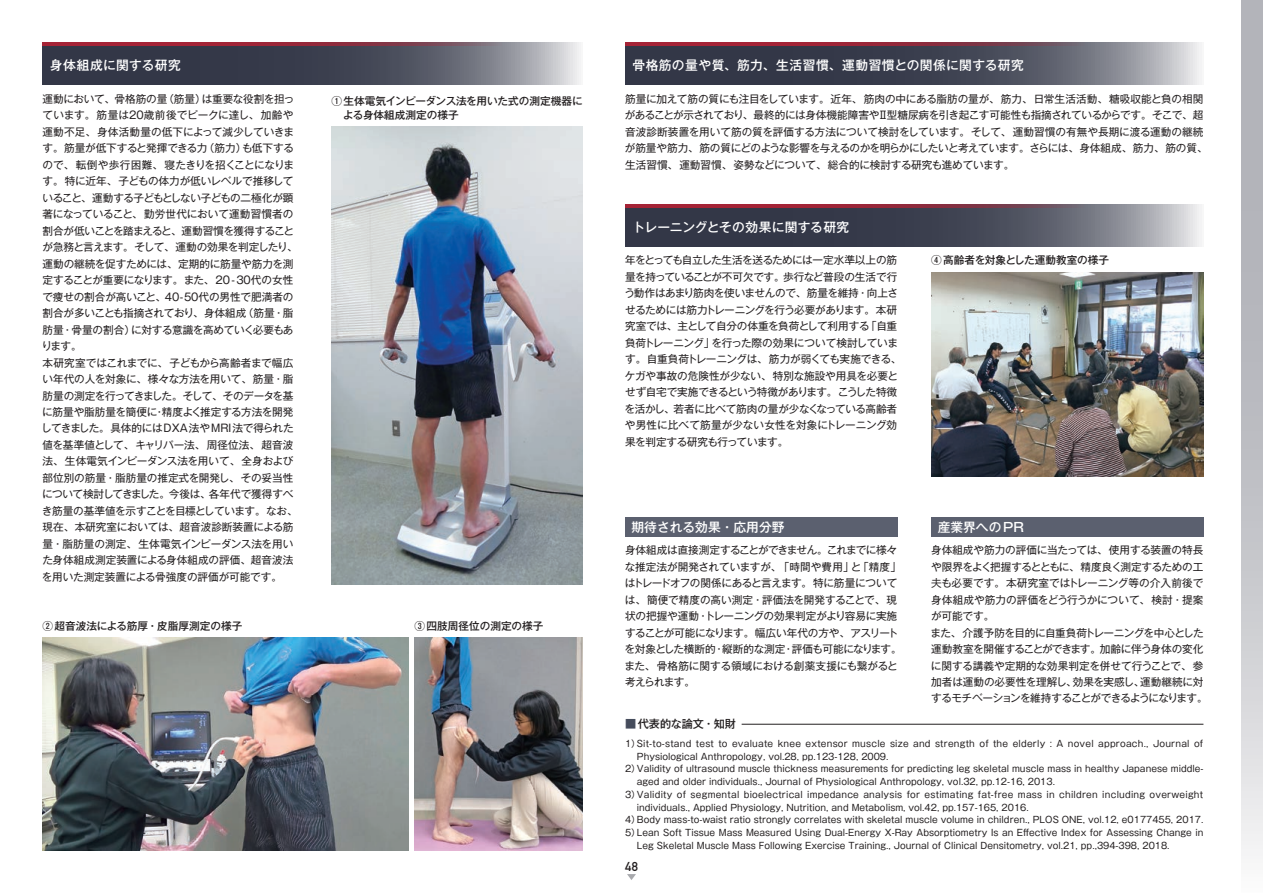
<style>
.page{position:relative;width:1263px;height:893px;background:#fff}
.page>*{position:absolute;margin:0;border:0;box-sizing:border-box;transform-origin:0 0}
.t1{font:500 12.75px "Gothic MB101 Pro";letter-spacing:.02em;color:#fff}
.t2{font:500 12.75px "Gothic MB101 Pro";color:#fff}
.t3{font:12.75px "DIN Mittelschrift Std";color:#231f20}
.t4{font:500 11.1px "Gothic MB101 Pro";color:#231f20}
.t5{font:10.65px/16.5px "Gothic MB101 Pro";letter-spacing:-.02em;color:#231f20}
.t6{font:500 10.65px/13.8px "Gothic MB101 Pro";color:#231f20}
.t7{font:9px "Gothic MB101 Pro";color:#231f20}
.t8{font:9px "Gothic MB101 Pro";letter-spacing:.025em;color:#231f20}
.s1{color:#454c5c}
</style>
<div class="page">
<svg style="left:1242px;top:0;width:21px;height:856px;background:#c3c4c9"></svg>
<svg style="left:43px;top:43px;width:538px;height:42px;background:#545865"></svg>
<hr style="left:43px;top:43px;width:459px;height:3px;background:#c21f32">
<hr style="left:742px;top:724px;width:461px;height:1px;background:#231f20">
<div style="left:625px;top:517px;width:272px;height:19px;background:#5b606f"></div>
<div style="left:931px;top:517px;width:272px;height:19px;background:#5b606f"></div>
<img style="left:332px;top:126px;width:250px;height:458px">
<img style="left:43px;top:638px;width:365px;height:212px">
<img style="left:415px;top:638px;width:168px;height:212px">
<svg style="left:625px;top:43px;width:577px;height:42px;background:#555865"></svg>
<hr style="left:625px;top:43px;width:459px;height:3px;background:#c21f32">
<svg style="left:625px;top:204px;width:577px;height:43px;background:#565865"></svg>
<hr style="left:625px;top:204px;width:459px;height:3px;background:#c21f32">
<img style="left:931px;top:272px;width:272px;height:204px">
<svg style="left:627px;top:874px;width:9px;height:6px"></svg>
<p class="t1" style="left:50px;top:55px;width:132px">身体組成に関する研究</p>
<p class="t1" style="left:632px;top:55px;width:393px">骨格筋の量や質、筋力、生活習慣、運動習慣との関係に関する研究</p>
<p class="t5" style="left:41px;top:89px;width:258px">運動において、骨格筋の量（筋量）は重要な役割を担っています。筋量は20歳前後でピークに達し、加齢や運動不足、身体活動量の低下によって減少していきます。筋量が低下すると発揮できる力（筋力）も低下するので、転倒や歩行困難、寝たきりを招くことになります。特に近年、子どもの体力が低いレベルで推移していること、運動する子どもとしない子どもの二極化が顕著になっていること、勤労世代において運動習慣者の割合が低いことを踏まえると、運動習慣を獲得することが急務と言えます。そして、運動の効果を判定したり、運動の継続を促すためには、定期的に筋量や筋力を測定することが重要になります。また、20-30代の女性で痩せの割合が高いこと、40-50代の男性で肥満者の割合が多いことも指摘されており、身体組成（筋量・脂肪量・骨量の割合）に対する意識を高めていく必要もあります。<br>本研究室ではこれまでに、子どもから高齢者まで幅広い年代の人を対象に、様々な方法を用いて、筋量・脂肪量の測定を行ってきました。そして、そのデータを基に筋量や脂肪量を簡便に・精度よく推定する方法を開発してきました。具体的にはDXA法やMRI法で得られた値を基準値として、キャリパー法、周径位法、超音波法、生体電気インピーダンス法を用いて、全身および部位別の筋量・脂肪量の推定式を開発し、その妥当性について検討してきました。今後は、各年代で獲得すべき筋量の基準値を示すことを目標としています。なお、現在、本研究室においては、超音波診断装置による筋量・脂肪量の測定、生体電気インピーダンス法を用いた身体組成測定装置による身体組成の評価、超音波法を用いた測定装置による骨強度の評価が可能です。</p>
<p class="t6" style="left:343px;top:93px;width:241px;text-indent:-11px">①生体電気インピーダンス法を用いた式の測定機器による身体組成測定の様子</p>
<p class="t6" style="left:43px;top:618px;width:201px">②超音波法による筋厚・皮脂厚測定の様子</p>
<p class="t6" style="left:415px;top:618px;width:130px">③四肢周径位の測定の様子</p>
<p class="t5" style="left:625px;top:89px;width:584px">筋量に加えて筋の質にも注目をしています。近年、筋肉の中にある脂肪の量が、筋力、日常生活活動、糖吸収能と負の相関があることが示されており、最終的には身体機能障害やⅡ型糖尿病を引き起こす可能性も指摘されているからです。そこで、超音波診断装置を用いて筋の質を評価する方法について検討をしています。そして、運動習慣の有無や長期に渡る運動の継続が筋量や筋力、筋の質にどのような影響を与えるのかを明らかにしたいと考えています。さらには、身体組成、筋力、筋の質、生活習慣、運動習慣、姿勢などについて、総合的に検討する研究も進めています。</p>
<p class="t1" style="left:632px;top:216px;width:218px">トレーニングとその効果に関する研究</p>
<p class="t5" style="left:624px;top:251px;width:279px">年をとっても自立した生活を送るためには一定水準以上の筋量を持っていることが不可欠です。歩行など普段の生活で行う動作はあまり筋肉を使いませんので、筋量を維持・向上させるためには筋力トレーニングを行う必要があります。本研究室では、主として自分の体重を負荷として利用する「自重負荷トレーニング」を行った際の効果について検討しています。自重負荷トレーニングは、筋力が弱くても実施できる、ケガや事故の危険性が少ない、特別な施設や用具を必要とせず自宅で実施できるという特徴があります。こうした特徴を活かし、若者に比べて筋肉の量が少なくなっている高齢者や男性に比べて筋量が少ない女性を対象にトレーニング効果を判定する研究も行っています。</p>
<p class="t6" style="left:931px;top:252px;width:179px">④高齢者を対象とした運動教室の様子</p>
<p class="t2" style="left:631px;top:516px;width:155px">期待される効果・応用分野</p>
<p class="t2" style="left:938px;top:516px;width:88px">産業界へのPR</p>
<p class="t5" style="left:624px;top:540px;width:279px">身体組成は直接測定することができません。これまでに様々な推定法が開発されていますが、「時間や費用」と「精度」はトレードオフの関係にあると言えます。特に筋量については、簡便で精度の高い測定・評価法を開発することで、現状の把握や運動・トレーニングの効果判定がより容易に実施することが可能になります。幅広い年代の方や、アスリートを対象とした横断的・縦断的な測定・評価も可能になります。また、骨格筋に関する領域における創薬支援にも繋がると考えられます。</p>
<p class="t5" style="left:930px;top:540px;width:279px">身体組成や筋力の評価に当たっては、使用する装置の特長や限界をよく把握するとともに、精度良く測定するための工夫も必要です。本研究室ではトレーニング等の介入前後で身体組成や筋力の評価をどう行うかについて、検討・提案が可能です。<br>また、介護予防を目的に自重負荷トレーニングを中心とした運動教室を開催することができます。加齢に伴う身体の変化に関する講義や定期的な効果判定を併せて行うことで、参加者は運動の必要性を理解し、効果を実感し、運動継続に対するモチベーションを維持することができるようになります。</p>
<p class="t4" style="left:625px;top:715px;width:112px"><span class="s1">■</span>代表的な論文・知財</p>
<p class="t8" style="left:625px;top:736px;width:580px">1）Sit-to-stand test to evaluate knee extensor muscle size and strength of the elderly : A novel approach., Journal of</p>
<p class="t7" style="left:637px;top:749px;width:253px">Physiological Anthropology, vol.28, pp.123-128, 2009.</p>
<p class="t7" style="left:625px;top:761px;width:580px">2）Validity of ultrasound muscle thickness measurements for predicting leg skeletal muscle mass in healthy Japanese middle-</p>
<p class="t7" style="left:637px;top:774px;width:420px">aged and older individuals., Journal of Physiological Anthropology, vol.32, pp.12-16, 2013.</p>
<p class="t8" style="left:625px;top:787px;width:579px">3）Validity of segmental bioelectrical impedance analysis for estimating fat-free mass in children including overweight</p>
<p class="t7" style="left:637px;top:800px;width:393px">individuals., Applied Physiology, Nutrition, and Metabolism, vol.42, pp.157-165, 2016.</p>
<p class="t7" style="left:625px;top:812px;width:580px">4）Body mass-to-waist ratio strongly correlates with skeletal muscle volume in children., PLOS ONE, vol.12, e0177455, 2017.</p>
<p class="t7" style="left:625px;top:825px;width:580px">5）Lean Soft Tissue Mass Measured Using Dual-Energy X-Ray Absorptiometry Is an Effective Index for Assessing Change in</p>
<p class="t7" style="left:637px;top:838px;width:534px">Leg Skeletal Muscle Mass Following Exercise Training., Journal of Clinical Densitometry, vol.21, pp.,394-398, 2018.</p>
<p class="t3" style="left:625px;top:859px;width:14px">48</p>
</div>
